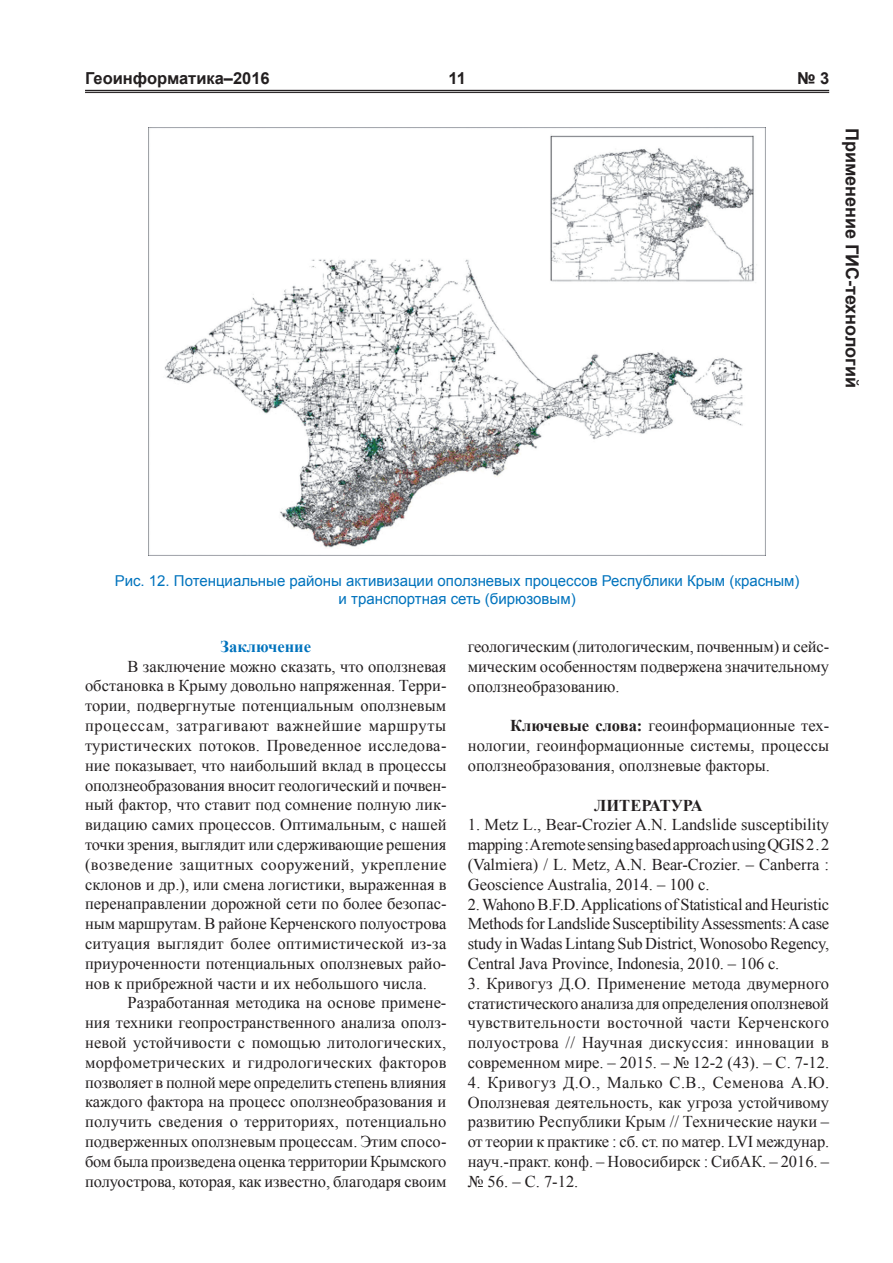
<style>
.page{position:relative;width:893px;height:1263px;background:#fff}
.page>*{position:absolute;margin:0;border:0;box-sizing:border-box;transform-origin:0 0}
.t1{font:700 18px "Arial";color:#231f20}
.t2{font:16.5px/19.8px "Times New Roman";color:#231f20;text-align:justify}
.t3{font:700 16.5px "Arial";color:#231f20}
.t4{font:700 16.5px "Times New Roman";color:#0073bd}
.t5{font:700 16.5px "Times New Roman";color:#231f20}
.t6{font:15px/18px "Arial";color:#0073bd;text-align:center}
.s1{font-weight:700}
</style>
<div class="page">
<hr style="left:85px;top:90px;width:744px;height:1px;background:#231f20">
<hr style="left:85px;top:92px;width:744px;height:1px;background:#231f20">
<img style="left:149px;top:128px;width:616px;height:427px">
<p class="t3" style="left:85px;top:68px;width:186px">Геоинформатика–2016</p>
<p class="t3" style="left:448px;top:68px;width:19px">11</p>
<p class="t3" style="left:797px;top:68px;width:34px">№ 3</p>
<p class="t1" style="left:864px;top:128px;width:262px;rotate:90deg">Применение ГИС-технологий</p>
<p class="t6" style="left:115px;top:572px;width:686px">Рис. 12. Потенциальные районы активизации оползневых процессов Республики Крым (красным) и транспортная сеть (бирюзовым)</p>
<p class="t4" style="left:220px;top:635px;width:92px">Заключение</p>
<p class="t2" style="left:85px;top:656px;width:363px;text-indent:43px">В заключение можно сказать, что оползневая обстановка в Крыму довольно напряженная. Терри&shy;тории, подвергнутые потенциальным оползневым процессам, затрагивают важнейшие маршруты туристических потоков. Проведенное исследова&shy;ние показывает, что наибольший вклад в процессы оползнеобразования вносит геологический и почвен&shy;ный фактор, что ставит под сомнение полную лик&shy;видацию самих процессов. Оптимальным, с нашей точки зрения, выглядит или сдерживающие решения (возведение защитных сооружений, укрепление склонов и др.), или смена логистики, выраженная в перенаправлении дорожной сети по более безопас&shy;ным маршрутам. В районе Керченского полуострова ситуация выглядит более оптимистической из-за приуроченности потенциальных оползневых райо&shy;нов к прибрежной части и их небольшого числа.</p>
<p class="t2" style="left:85px;top:993px;width:363px;text-indent:43px">Разработанная методика на основе примене&shy;ния техники геопространственного анализа ополз&shy;невой устойчивости с помощью литологических, морфометрических и гидрологических факторов позволяет в полной мере определить степень влияния каждого фактора на процесс оползнеобразования и получить сведения о территориях, потенциально подверженных оползневым процессам. Этим спосо&shy;бом была произведена оценка территории Крымского полуострова, которая, как известно, благодаря своим</p>
<p class="t2" style="left:468px;top:636px;width:363px">геологическим (литологическим, почвенным) и сейс&shy;мическим особенностям подвержена значительному оползнеобразованию.</p>
<p class="t2" style="left:468px;top:716px;width:363px;text-indent:43px"><span class="s1">Ключевые слова:</span> геоинформационные тех&shy;нологии, геоинформационные системы, процессы оползнеобразования, оползневые факторы.</p>
<p class="t5" style="left:594px;top:794px;width:24px">Литература</p>
<p class="t2" style="left:468px;top:815px;width:363px">1. Metz L., Bear-Crozier A.N. Landslide susceptibility mapping : A remote sensing based approach using QGIS 2 . 2 (Valmiera) / L. Metz, A.N. Bear-Crozier. – Canberra :<br>Geoscience Australia, 2014. – 100 c.</p>
<p class="t2" style="left:468px;top:894px;width:363px">2. Wahono B.F.D. Applications of Statistical and Heuristic Methods for Landslide Susceptibility Assessments: A case study in Wadas Lintang Sub District, Wonosobo Regency, Central Java Province, Indonesia, 2010. – 106 с.</p>
<p class="t2" style="left:468px;top:973px;width:363px">3. Кривогуз Д.О. Применение метода двумерного статистического анализа для определения оползневой чувствительности восточной части Керченского полуострова // Научная дискуссия: инновации в современном мире. – 2015. – № 12-2 (43). – C. 7-12.</p>
<p class="t2" style="left:468px;top:1072px;width:363px">4. Кривогуз Д.О., Малько С.В., Семенова А.Ю.<br>Оползневая деятельность, как угроза устойчивому развитию Республики Крым // Технические науки – от теории к практике : сб. ст. по матер. LVI междунар. науч.-практ. конф. – Новосибирск : СибАК. – 2016. – № 56. – С. 7-12.</p>
</div>
